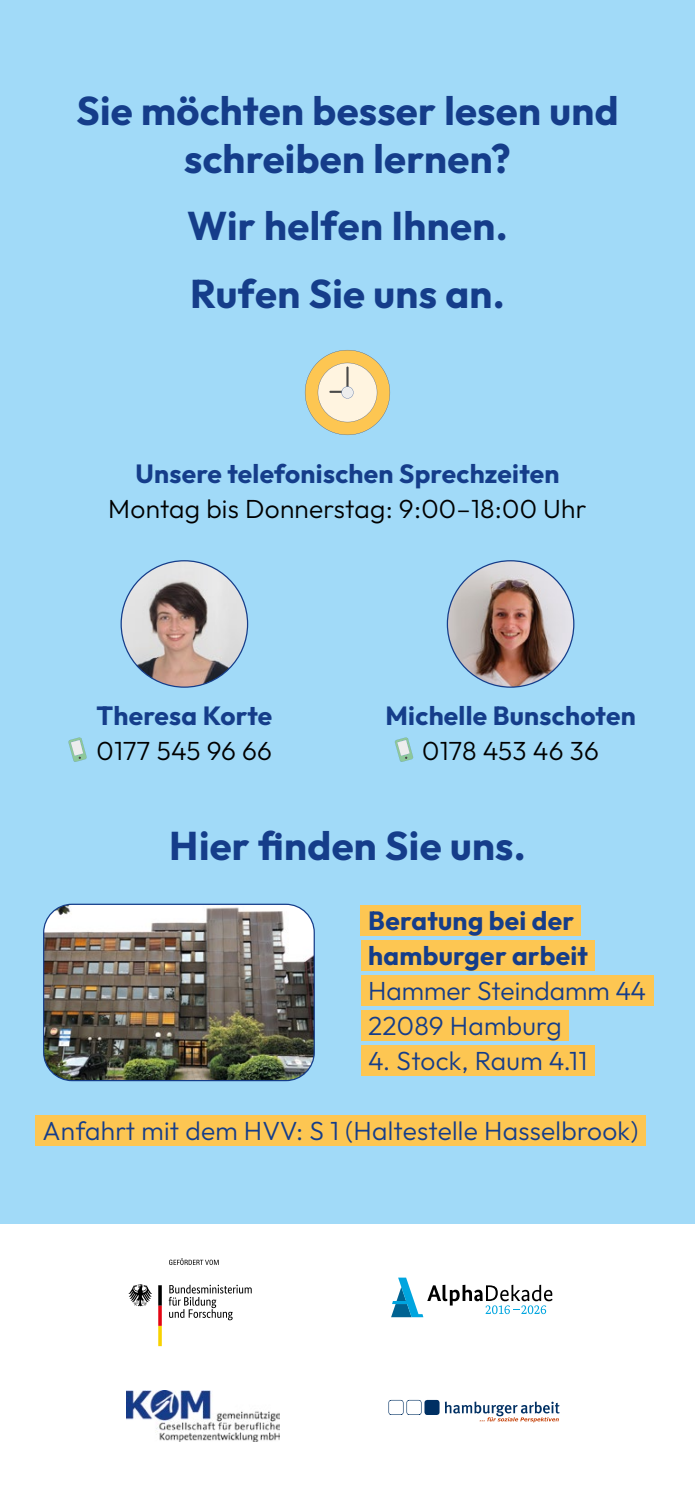
<style>
.page{position:relative;width:695px;height:1489px;background:#fff}
.page>*{position:absolute;margin:0;border:0;box-sizing:border-box;transform-origin:0 0}
.t1{font:700 40px/47.5px "Outfit";letter-spacing:.01em;color:#153d8a;text-align:center}
.t2{font:700 26.25px/35px "Outfit";letter-spacing:.01em;color:#153d8a}
.t3{font:300 26.25px/35px "Outfit";letter-spacing:.01em;color:#153d8a}
.t4{font:300 26.25px "Outfit";letter-spacing:.01em;color:#000}
</style>
<div class="page">
<div style="left:0;top:0;width:694px;height:1222px;background:#a1daf8"></div>
<div style="left:424px;top:1399px;width:15px;height:15px;background:#003063;border-radius:3px"></div>
<svg style="left:388px;top:1399px;width:33px;height:15px"></svg>
<svg style="left:445px;top:1401px;width:114px;height:21px"></svg>
<img style="left:121px;top:560px;width:126px;height:127px;border-radius:63px">
<svg style="left:68px;top:737px;width:19px;height:25px"></svg>
<svg style="left:391px;top:1277px;width:161px;height:40px"></svg>
<svg style="left:169px;top:1284px;width:83px;height:36px"></svg>
<svg style="left:128px;top:1284px;width:24px;height:22px"></svg>
<svg style="left:158px;top:1285px;width:4px;height:60px"></svg>
<svg style="left:169px;top:1258px;width:50px;height:6px"></svg>
<img style="left:127px;top:1390px;width:152px;height:50px">
<div style="left:361px;top:904px;width:220px;height:31px;background:#fdc652"></div>
<div style="left:361px;top:939px;width:233px;height:31px;background:#fdc652"></div>
<div style="left:361px;top:974px;width:292px;height:31px;background:#fdc652"></div>
<div style="left:361px;top:1009px;width:207px;height:31px;background:#fdc652"></div>
<div style="left:361px;top:1044px;width:233px;height:31px;background:#fdc652"></div>
<div style="left:35px;top:1114px;width:610px;height:31px;background:#fdc652"></div>
<img style="left:447px;top:560px;width:126px;height:127px;border-radius:63px">
<svg style="left:395px;top:737px;width:18px;height:25px"></svg>
<svg style="left:305px;top:350px;width:85px;height:85px"></svg>
<img style="left:45px;top:905px;width:268px;height:175px">
<div style="left:43px;top:903px;width:272px;height:178px;border:1px solid #153d8a;border-radius:28px"></div>
<h1 class="t1" style="left:76px;top:87px;width:543px">Sie möchten besser lesen und schreiben lernen?</h1>
<h1 class="t1" style="left:187px;top:192px;width:322px;line-height:67.5px;text-align:left">Wir helfen Ihnen.<br>Rufen Sie uns an.</h1>
<p class="t2" style="left:135px;top:455px;width:425px">Unsere telefonischen Sprechzeiten</p>
<p class="t4" style="left:108px;top:493px;width:480px">Montag bis Donnerstag: 9:00–18:00 Uhr</p>
<p class="t2" style="left:96px;top:697px;width:177px">Theresa Korte</p>
<p class="t4" style="left:97px;top:735px;width:177px">0177 545 96 66</p>
<p class="t2" style="left:385px;top:697px;width:252px">Michelle Bunschoten</p>
<p class="t4" style="left:422px;top:735px;width:178px">0178 453 46 36</p>
<h1 class="t1" style="left:169px;top:822px;width:358px">Hier finden Sie uns.</h1>
<p class="t2" style="left:368px;top:903px;width:221px">Beratung bei der hamburger arbeit</p>
<p class="t3" style="left:368px;top:973px;width:280px">Hammer Steindamm 44<br>22089 Hamburg</p>
<p class="t3" style="left:368px;top:1043px;width:221px">4. Stock, Raum 4.11</p>
<p class="t3" style="left:43px;top:1113px;width:597px">Anfahrt mit dem HVV: S 1 (Haltestelle Hasselbrook)</p>
</div>
